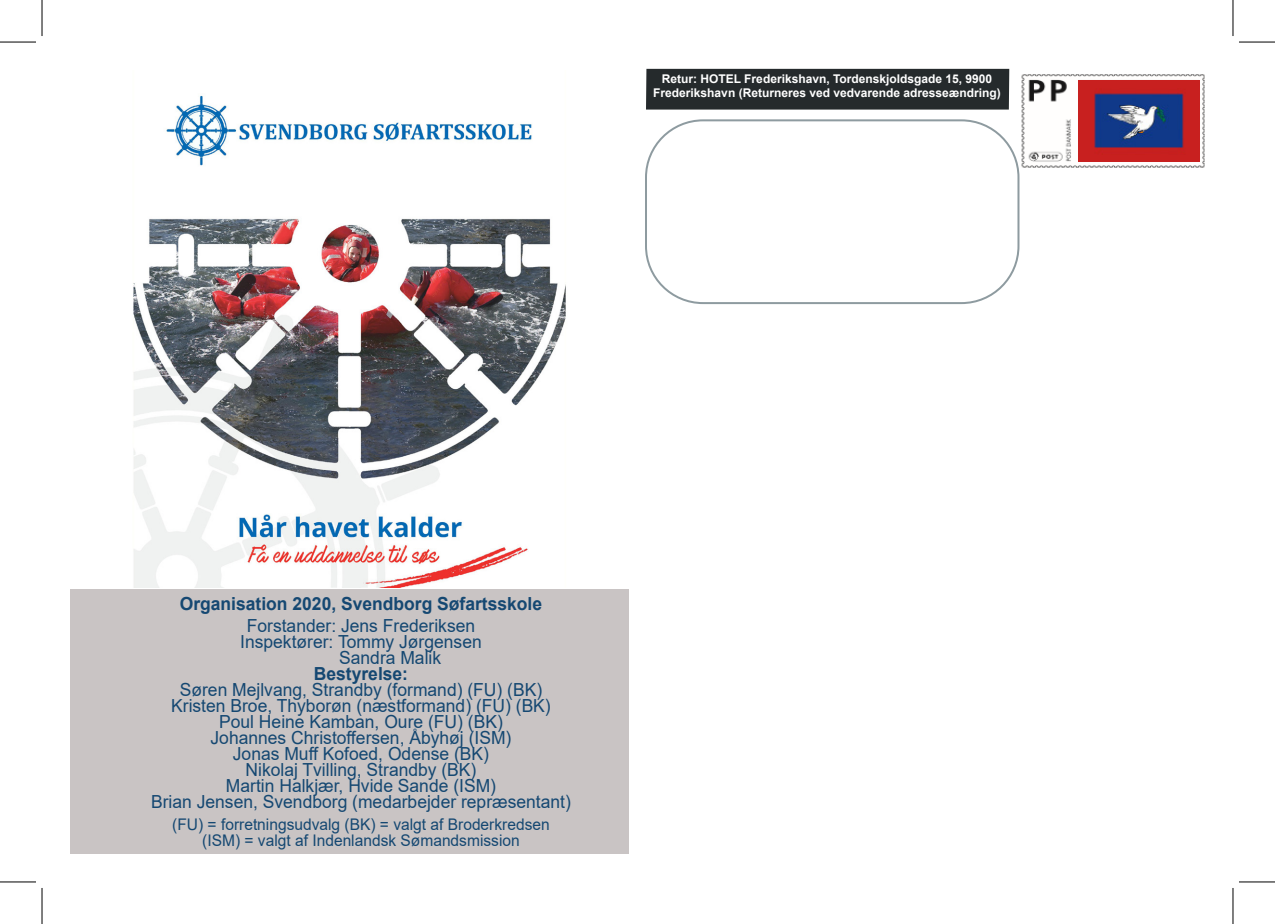
<style>
.page{position:relative;width:1275px;height:924px;background:#fff}
.page>*{position:absolute;margin:0;border:0;box-sizing:border-box;transform-origin:0 0}
.t1{font:18px/16px "Arial";color:#154872;text-align:center}
.t2{font:700 18px "Arial";color:#154872}
.t3{font:16px/16px "Arial";color:#154872;text-align:center}
.t4{font:700 12px/14.4px "Arial";color:#fff;text-align:center}
.s1{font-weight:700}
</style>
<div class="page">
<div style="left:646px;top:69px;width:363px;height:40px;background:#252a2c"></div>
<div style="left:70px;top:588px;width:559px;height:265px;background:#c9c4c4"></div>
<svg style="left:1021px;top:74px;width:183px;height:94px"></svg>
<svg style="left:1078px;top:80px;width:121px;height:81px;background:#7d3655"></svg>
<div style="left:645px;top:119px;width:374px;height:185px;border:2px solid #8e9ba0;border-radius:57px"></div>
<img style="left:133px;top:95px;width:433px;height:491px">
<hr style="left:0;top:42px;width:36px;height:1px;background:#000">
<hr style="left:1239px;top:42px;width:36px;height:1px;background:#000">
<hr style="left:0;top:881px;width:36px;height:1px;background:#000">
<hr style="left:1239px;top:881px;width:36px;height:1px;background:#000">
<hr style="left:42px;top:0;width:1px;height:36px;background:#000">
<hr style="left:42px;top:887px;width:1px;height:36px;background:#000">
<hr style="left:1232px;top:0;width:1px;height:36px;background:#000">
<hr style="left:1232px;top:887px;width:1px;height:36px;background:#000">
<p class="t4" style="left:653px;top:71px;width:349px">Retur: HOTEL Frederikshavn, Tordenskjoldsgade 15, 9900<br>Frederikshavn (Returneres ved vedvarende adresseændring)</p>
<p class="t2" style="left:180px;top:590px;width:364px">Organisation 2020, Svendborg Søfartsskole</p>
<p class="t1" style="left:247px;top:617px;width:230px">Forstander: Jens Frederiksen</p>
<p class="t1" style="left:240px;top:633px;width:243px">Inspektører: Tommy Jørgensen</p>
<p class="t1" style="left:339px;top:649px;width:103px">Sandra Malik</p>
<p class="t1" style="left:171px;top:665px;width:381px"><span class="s1">Bestyrelse:<br></span>Søren Mejlvang, Strandby (formand) (FU) (BK)<br>Kristen Broe, Thyborøn (næstformand) (FU) (BK)<br>Poul Heine Kamban, Oure (FU) (BK)<br>Johannes Christoffersen, Åbyhøj (ISM)<br>Jonas Muff Kofoed, Odense (BK)<br>Nikolaj Tvilling, Strandby (BK)<br>Martin Halkjær, Hvide Sande (ISM)</p>
<p class="t1" style="left:151px;top:793px;width:421px">Brian Jensen, Svendborg (medarbejder repræsentant)</p>
<p class="t3" style="left:172px;top:815px;width:379px">(FU) = forretningsudvalg (BK) = valgt af Broderkredsen (ISM) = valgt af Indenlandsk Sømandsmission</p>
</div>
